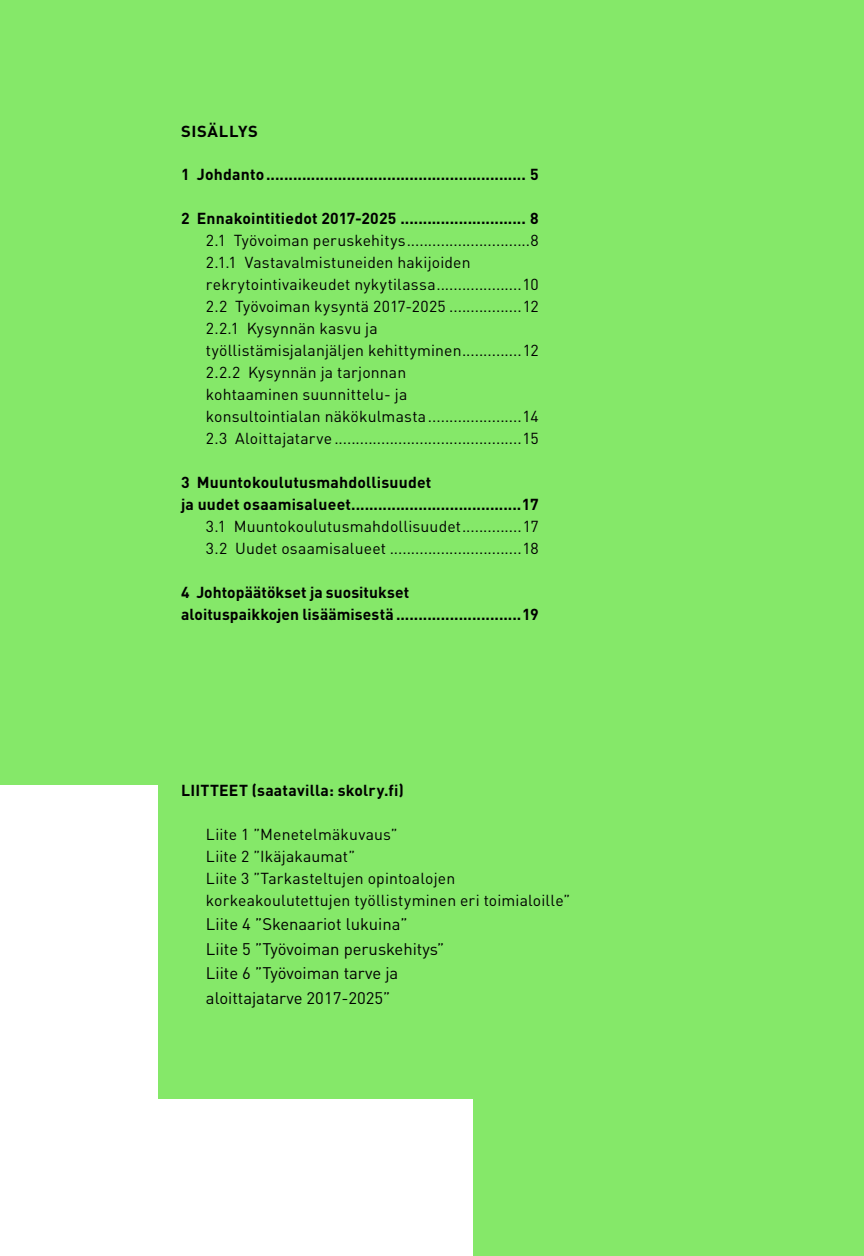
<style>
.page{position:relative;width:864px;height:1256px;background:#fff}
.page>*{position:absolute;margin:0;border:0;box-sizing:border-box;transform-origin:0 0}
.t1{font:16.62px/24.5px "DIN Pro";color:#000}
.t2{font:15.75px/21.9px "DIN Pro";letter-spacing:.01em;color:#000}
.t3{font:700 15.75px/21.9px "DIN Pro";letter-spacing:.01em;color:#000}
.t4{font:700 15.75px "DIN Pro";letter-spacing:.035em;color:#000;scale:1.05 1}
</style>
<div class="page">
<div style="left:0;top:0;width:863px;height:1255px;background:#85e869"></div>
<div style="left:0;top:1099px;width:472px;height:156px;background:#fff"></div>
<div style="left:0;top:785px;width:158px;height:470px;background:#fff"></div>
<p class="t4" style="left:181px;top:118px;width:75px">SISÄLLYS</p>
<p class="t3" style="left:181px;top:163px;width:359px">1 Johdanto.......................................................... 5</p>
<p class="t3" style="left:181px;top:207px;width:359px">2 Ennakointitiedot 2017-2025 ............................ 8</p>
<p class="t2" style="left:206px;top:229px;width:334px">2.1 Työvoiman peruskehitys.............................8<br>2.1.1 Vastavalmistuneiden hakijoiden rekrytointivaikeudet nykytilassa....................10<br>2.2 Työvoiman kysyntä 2017-2025 .................12<br>2.2.1 Kysynnän kasvu ja työllistämisjalanjäljen kehittyminen..............12<br>2.2.2 Kysynnän ja tarjonnan<br>kohtaaminen suunnittelu- ja<br>konsultointialan näkökulmasta......................14<br>2.3 Aloittajatarve ............................................15</p>
<p class="t3" style="left:181px;top:470px;width:359px">3 Muuntokoulutusmahdollisuudet<br>ja uudet osaamisalueet......................................17</p>
<p class="t2" style="left:206px;top:514px;width:334px">3.1 Muuntokoulutusmahdollisuudet..............17<br>3.2 Uudet osaamisalueet ...............................18</p>
<p class="t3" style="left:181px;top:580px;width:359px">4 Johtopäätökset ja suositukset<br>aloituspaikkojen lisäämisestä ............................19</p>
<p class="t3" style="left:181px;top:778px;width:224px">LIITTEET (saatavilla: skolry.fi)</p>
<p class="t2" style="left:206px;top:822px;width:366px">Liite 1 ”Menetelmäkuvaus”<br>Liite 2 ”Ikäjakaumat”<br>Liite 3 ”Tarkasteltujen opintoalojen korkeakoulutettujen työllistyminen eri toimialoille”</p>
<p class="t1" style="left:206px;top:910px;width:240px">Liite 4 ”Skenaariot lukuina”<br>Liite 5 ”Työvoiman peruskehitys”<br>Liite 6 ”Työvoiman tarve ja aloittajatarve 2017-2025”</p>
</div>
